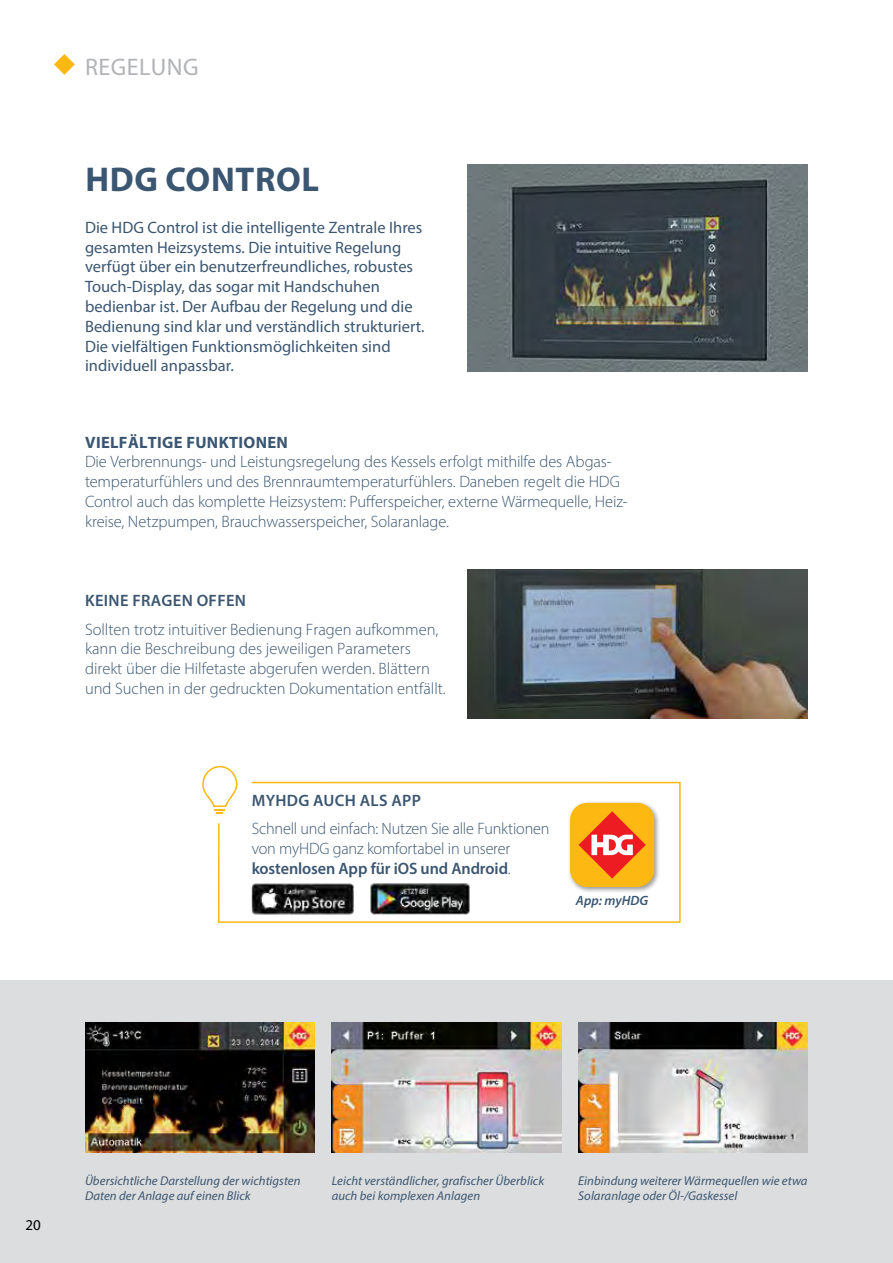
<style>
.page{position:relative;width:893px;height:1263px;background:#fff}
.page>*{position:absolute;margin:0;border:0;box-sizing:border-box;transform-origin:0 0}
.t1{font:700 34.5px "Myriad Pro";letter-spacing:.02em;color:#3b5671}
.t2{font:24px "Myriad Pro";letter-spacing:.02em;color:#b1b3b6}
.t3{font:300 16.5px/19.8px "Myriad Pro";letter-spacing:-.005em;color:#3b5671}
.t4{font:16.5px/19.8px "Myriad Pro";color:#3b5671}
.t5{font:600 16.5px "Myriad Pro";letter-spacing:.02em;color:#3b5671}
.t6{font:700 16.5px "Myriad Pro";letter-spacing:.02em;color:#3b5671}
.t7{font:15px "Myriad Pro";color:#000}
.t8{font:italic 600 13.5px "Myriad Pro";color:#3b5671}
.t9{font:italic 12.75px/15.3px "Myriad Pro";letter-spacing:.005em;color:#3b5671}
.s1{font-weight:600}
</style>
<div class="page">
<div style="left:0;top:980px;width:893px;height:283px;background:#dcddde"></div>
<img style="left:332px;top:1023px;width:229px;height:130px">
<img style="left:578px;top:1023px;width:230px;height:130px">
<img style="left:85px;top:1023px;width:230px;height:130px">
<img style="left:468px;top:165px;width:340px;height:206px">
<img style="left:468px;top:569px;width:340px;height:150px">
<svg style="left:202px;top:765px;width:35px;height:49px"></svg>
<svg style="left:217px;top:781px;width:464px;height:142px"></svg>
<div style="left:567px;top:800px;width:94px;height:94px;background:#000;opacity:.4"></div>
<div style="left:570px;top:803px;width:84px;height:84px;background:#fdb812;border-radius:17px"></div>
<svg style="left:578px;top:811px;width:68px;height:67px"></svg>
<img style="left:252px;top:883px;width:102px;height:33px">
<img style="left:371px;top:882px;width:99px;height:32px">
<svg style="left:54px;top:54px;width:21px;height:21px"></svg>
<h2 class="t2" style="left:85px;top:52px;width:115px">REGELUNG</h2>
<h1 class="t1" style="left:85px;top:156px;width:235px">HDG CONTROL</h1>
<p class="t4" style="left:85px;top:217px;width:341px">Die HDG Control ist die intelligente Zentrale Ihres gesamten Heizsystems. Die intuitive Regelung verfügt über ein benutzerfreundliches, robustes Touch-Display, das sogar mit Handschuhen bedienbar ist. Der Aufbau der Regelung und die Bedienung sind klar und verständlich strukturiert.<br>Die vielfältigen Funktionsmöglichkeiten sind individuell anpassbar.</p>
<p class="t6" style="left:85px;top:431px;width:204px">VIELFÄLTIGE FUNKTIONEN</p>
<p class="t3" style="left:85px;top:452px;width:544px">Die Verbrennungs- und Leistungsregelung des Kessels erfolgt mithilfe des Abgas&shy;temperaturfühlers und des Brennraumtemperaturfühlers. Daneben regelt die HDG Control auch das komplette Heizsystem: Pufferspeicher, externe Wärmequelle, Heiz&shy;kreise, Netzpumpen, Brauchwasserspeicher, Solaranlage.</p>
<p class="t5" style="left:85px;top:590px;width:162px">KEINE FRAGEN OFFEN</p>
<p class="t3" style="left:85px;top:619px;width:362px">Sollten trotz intuitiver Bedienung Fragen aufkommen, kann die Beschreibung des jeweiligen Parameters direkt über die Hilfetaste abgerufen werden. Blättern und Suchen in der gedruckten Dokumentation entfällt.</p>
<p class="t5" style="left:252px;top:790px;width:171px">MYHDG AUCH ALS APP</p>
<p class="t3" style="left:252px;top:819px;width:299px">Schnell und einfach: Nutzen Sie alle Funktionen von myHDG ganz komfortabel in unserer <span class="s1">kostenlosen App für iOS und Android</span>.</p>
<p class="t8" style="left:576px;top:892px;width:74px">App: myHDG</p>
<p class="t7" style="left:26px;top:1215px;width:17px">20</p>
<p class="t9" style="left:85px;top:1173px;width:217px">Übersichtliche Darstellung der wichtigsten<br>Daten der Anlage auf einen Blick</p>
<p class="t9" style="left:332px;top:1173px;width:214px">Leicht verständlicher, grafischer Überblick auch bei komplexen Anlagen</p>
<p class="t9" style="left:578px;top:1173px;width:231px">Einbindung weiterer Wärmequellen wie etwa<br>Solaranlage oder Öl-/Gaskessel</p>
</div>
